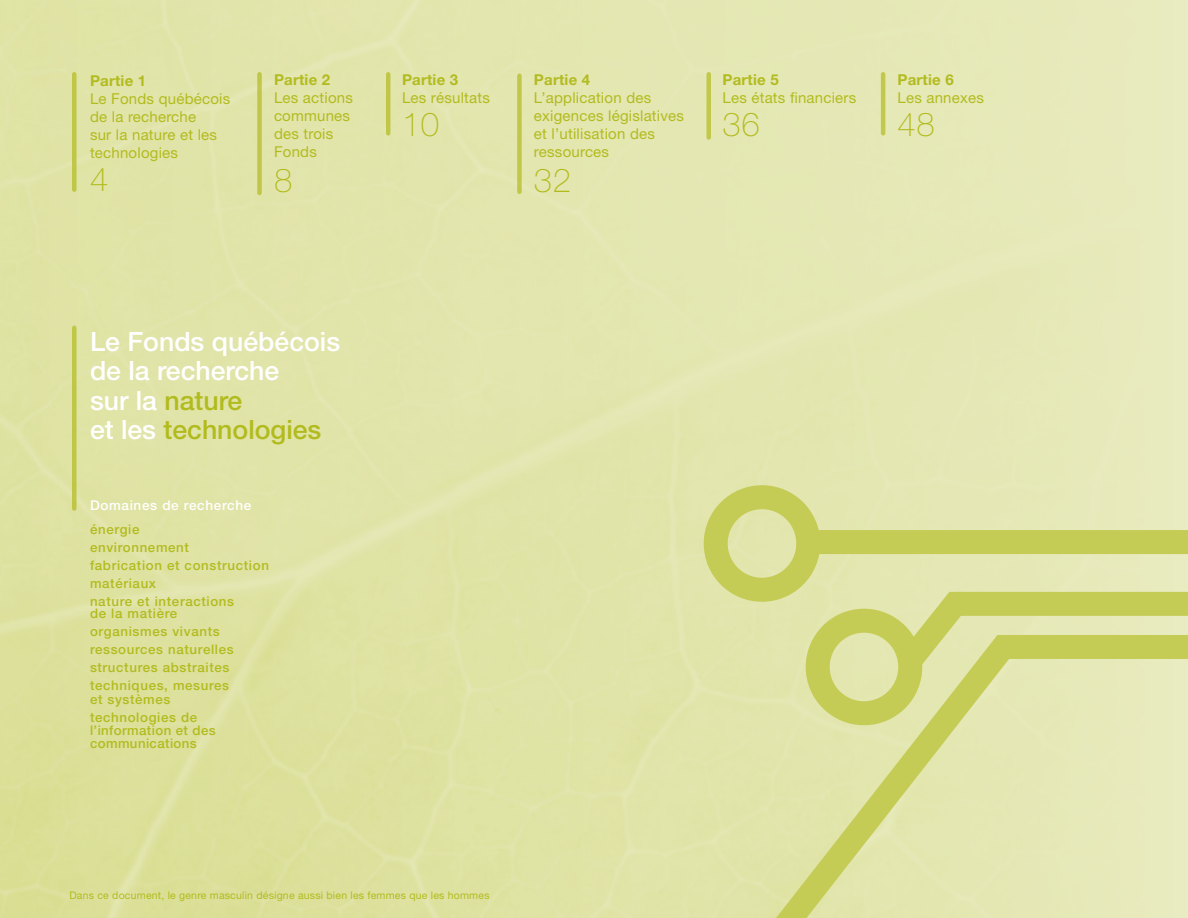
<style>
.page{position:relative;width:1188px;height:918px;background:#fff}
.page>*{position:absolute;margin:0;border:0;box-sizing:border-box;transform-origin:0 0}
.t1{font:100 33px "Helvetica Neue";letter-spacing:.015em;color:#b2bb1e}
.t2{font:500 26.7px/29.4px "Helvetica Neue";color:#fff}
.t3{font:15px/18px "Helvetica Neue";letter-spacing:.015em;color:#b2bb1e}
.t4{font:700 15px "Helvetica Neue";letter-spacing:.015em;color:#b2bb1e}
.t5{font:500 13.5px "Helvetica Neue";color:#fff}
.t6{font:500 13.35px/18px "Helvetica Neue";letter-spacing:.05em;color:#b2bb1e}
.t7{font:10.5px "Helvetica Neue";letter-spacing:.02em;color:#b2bb1e}
.s1{color:#b2bb1e}
</style>
<div class="page">
<div style="left:0;top:0;width:1188px;height:918px;background:linear-gradient(to right,#dde19e,#e8eabd)"></div>
<hr style="left:72px;top:74px;width:4px;height:116px;background:#bfc747">
<hr style="left:72px;top:328px;width:4px;height:180px;background:#bfc746">
<div style="left:257px;top:74px;width:5px;height:119px;background:#c0c748"></div>
<hr style="left:386px;top:74px;width:4px;height:59px;background:#c0c748">
<div style="left:706px;top:74px;width:5px;height:64px;background:#c1c84a"></div>
<hr style="left:881px;top:74px;width:4px;height:59px;background:#c1c84b">
<div style="left:517px;top:76px;width:5px;height:116px;background:#c0c74a"></div>
<svg style="left:788px;top:518px;width:400px;height:105px;background:#dade94"></svg>
<div style="left:806px;top:609px;width:116px;height:116px;border:24px solid #c5cc56;border-radius:50%"></div>
<svg style="left:874px;top:580px;width:314px;height:43px;background:#d6da88"></svg>
<svg style="left:588px;top:623px;width:600px;height:295px;background:#e0e3a6"></svg>
<div style="left:704px;top:485px;width:116px;height:117px;border:24px solid #c5cc56;border-radius:50%"></div>
<p class="t4" style="left:90px;top:72px;width:58px">Partie 1</p>
<p class="t3" style="left:90px;top:90px;width:142px">Le Fonds québécois de la recherche<br>sur la nature et les technologies</p>
<h1 class="t1" style="left:90px;top:161px;width:20px">4</h1>
<p class="t4" style="left:274px;top:71px;width:58px">Partie 2</p>
<p class="t3" style="left:274px;top:89px;width:80px">Les actions communes des trois<br>Fonds</p>
<h1 class="t1" style="left:274px;top:161px;width:20px">8</h1>
<p class="t4" style="left:402px;top:71px;width:58px">Partie 3</p>
<p class="t3" style="left:402px;top:89px;width:89px">Les résultats</p>
<h1 class="t1" style="left:402px;top:106px;width:39px">10</h1>
<p class="t4" style="left:534px;top:71px;width:58px">Partie 4</p>
<p class="t3" style="left:534px;top:89px;width:151px">L’application des exigences législatives et l’utilisation des ressources</p>
<h1 class="t1" style="left:534px;top:161px;width:39px">32</h1>
<p class="t4" style="left:723px;top:71px;width:58px">Partie 5</p>
<p class="t3" style="left:723px;top:89px;width:135px">Les états financiers</p>
<h1 class="t1" style="left:723px;top:106px;width:39px">36</h1>
<p class="t4" style="left:897px;top:71px;width:58px">Partie 6</p>
<p class="t3" style="left:897px;top:89px;width:88px">Les annexes</p>
<h1 class="t1" style="left:897px;top:106px;width:39px">48</h1>
<h2 class="t2" style="left:90px;top:326px;width:252px">Le Fonds québécois de la recherche<br>sur la <span class="s1">nature<br></span>et les <span class="s1">technologies</span></h2>
<p class="t5" style="left:90px;top:497px;width:163px">Domaines de recherche</p>
<p class="t6" style="left:90px;top:520px;width:180px">énergie<br>environnement<br>fabrication et construction matériaux<br>nature et interactions</p>
<p class="t6" style="left:90px;top:604px;width:145px">de la matière organismes vivants ressources naturelles structures abstraites techniques, mesures</p>
<p class="t6" style="left:90px;top:690px;width:109px">et systèmes technologies de</p>
<p class="t6" style="left:90px;top:724px;width:127px;line-height:12.8px">l’information et des communications</p>
<p class="t7" style="left:69px;top:889px;width:422px">Dans ce document, le genre masculin désigne aussi bien les femmes que les hommes</p>
</div>
